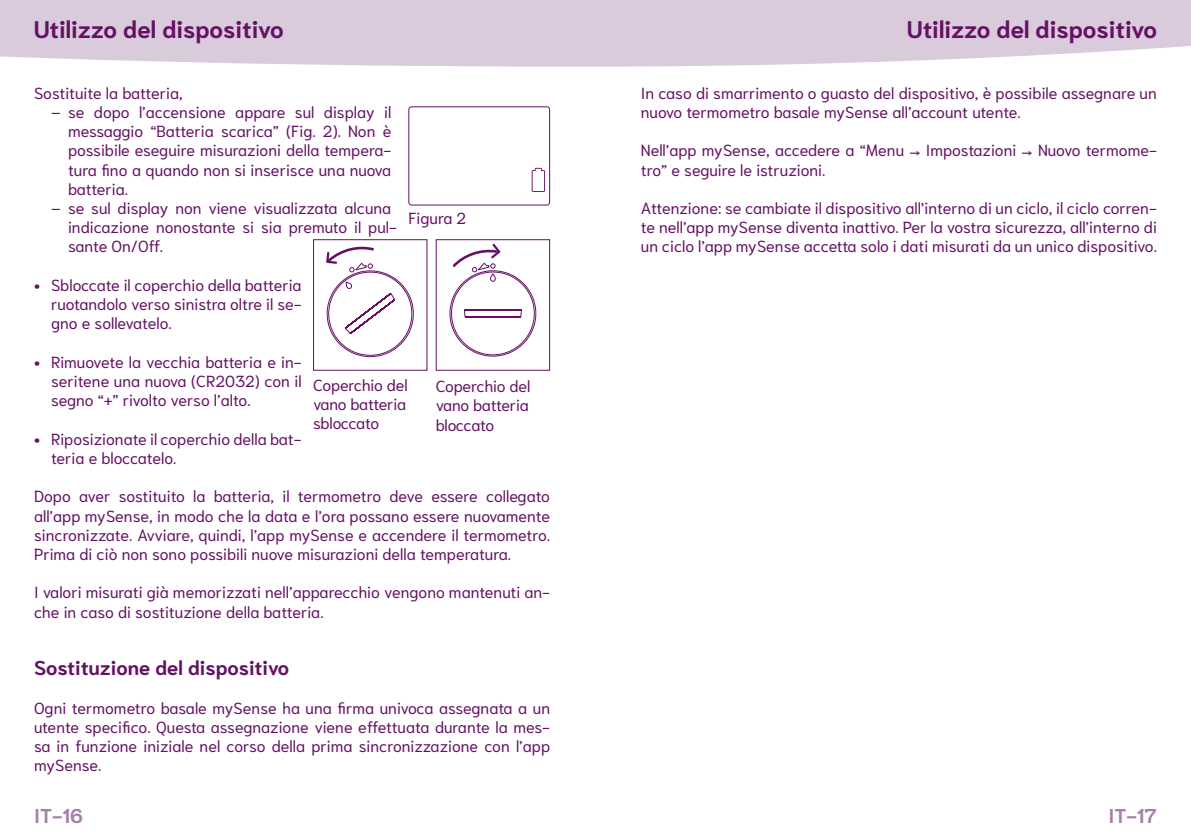
<style>
.page{position:relative;width:1191px;height:840px;background:#fff}
.page>*{position:absolute;margin:0;border:0;box-sizing:border-box;transform-origin:0 0}
.t1{font:700 24px "Niramit";color:#651163}
.t2{font:700 20px "Niramit";color:#651163}
.t3{font:700 20px "Niramit";color:#a680a8}
.t4{font:16px/19.2px "Niramit";color:#651163;text-align:justify}
</style>
<div class="page">
<svg style="left:0;top:0;width:1191px;height:67px;background:#dccede"></svg>
<svg style="left:531px;top:168px;width:14px;height:24px"></svg>
<div style="left:408px;top:106px;width:142px;height:99px;border:1px solid #651163;border-radius:3px"></div>
<div style="left:436px;top:239px;width:114px;height:131px;border:1px solid #651163"></div>
<svg style="left:450px;top:244px;width:86px;height:112px"></svg>
<div style="left:313px;top:239px;width:114px;height:131px;border:1px solid #651163"></div>
<svg style="left:326px;top:246px;width:87px;height:111px"></svg>
<h1 class="t1" style="left:34px;top:20px;width:251px">Utilizzo del dispositivo</h1>
<h1 class="t1" style="left:907px;top:20px;width:251px">Utilizzo del dispositivo</h1>
<p class="t4" style="left:34px;top:85px;width:150px">Sostituite la batteria,</p>
<p class="t4" style="left:68px;top:104px;width:325px;text-indent:-17px">– se dopo l’accensione appare sul display il messaggio “Batteria scarica” (Fig. 2). Non è possibile eseguire misurazioni della tempera&shy;tura fino a quando non si inserisce una nuova batteria.</p>
<p class="t4" style="left:68px;top:200px;width:330px;text-align:left;text-indent:-17px">– se sul display non viene visualizzata alcuna indicazione nonostante si sia premuto il pul&shy;sante On/Off.</p>
<p class="t4" style="left:408px;top:210px;width:59px">Figura 2</p>
<p class="t4" style="left:51px;top:277px;width:252px;text-indent:-17px">• Sbloccate il coperchio della batteria ruotandolo verso sinistra oltre il se&shy;gno e sollevatelo.</p>
<p class="t4" style="left:51px;top:354px;width:252px;text-indent:-17px">• Rimuovete la vecchia batteria e in&shy;seritene una nuova (CR2032) con il segno “+” rivolto verso l’alto.</p>
<p class="t4" style="left:313px;top:377px;width:96px">Coperchio del vano batteria sbloccato</p>
<p class="t4" style="left:436px;top:378px;width:96px">Coperchio del vano batteria bloccato</p>
<p class="t4" style="left:51px;top:430px;width:252px;text-indent:-17px">• Riposizionate il coperchio della bat&shy;teria e bloccatelo.</p>
<p class="t4" style="left:34px;top:488px;width:517px">Dopo aver sostituito la batteria, il termometro deve essere collegato all’app mySense, in modo che la data e l’ora possano essere nuovamente sincronizzate. Avviare, quindi, l’app mySense e accendere il termometro.<br>Prima di ciò non sono possibili nuove misurazioni della temperatura.</p>
<p class="t4" style="left:34px;top:584px;width:517px">I valori misurati già memorizzati nell’apparecchio vengono mantenuti an&shy;che in caso di sostituzione della batteria.</p>
<p class="t2" style="left:34px;top:660px;width:257px">Sostituzione del dispositivo</p>
<p class="t4" style="left:34px;top:698px;width:517px">Ogni termometro basale mySense ha una firma univoca assegnata a un utente specifico. Questa assegnazione viene effettuata durante la mes&shy;sa in funzione iniziale nel corso della prima sincronizzazione con l’app mySense.</p>
<p class="t4" style="left:641px;top:85px;width:517px">In caso di smarrimento o guasto del dispositivo, è possibile assegnare un nuovo termometro basale mySense all’account utente.</p>
<p class="t4" style="left:641px;top:141px;width:517px">Nell’app mySense, accedere a “Menu → Impostazioni → Nuovo termome&shy;tro” e seguire le istruzioni.</p>
<p class="t4" style="left:641px;top:200px;width:517px">Attenzione: se cambiate il dispositivo all’interno di un ciclo, il ciclo corren&shy;te nell’app mySense diventa inattivo. Per la vostra sicurezza, all’interno di un ciclo l’app mySense accetta solo i dati misurati da un unico dispositivo.</p>
<p class="t3" style="left:34px;top:807px;width:51px">IT-16</p>
<p class="t3" style="left:1108px;top:807px;width:50px">IT-17</p>
</div>
